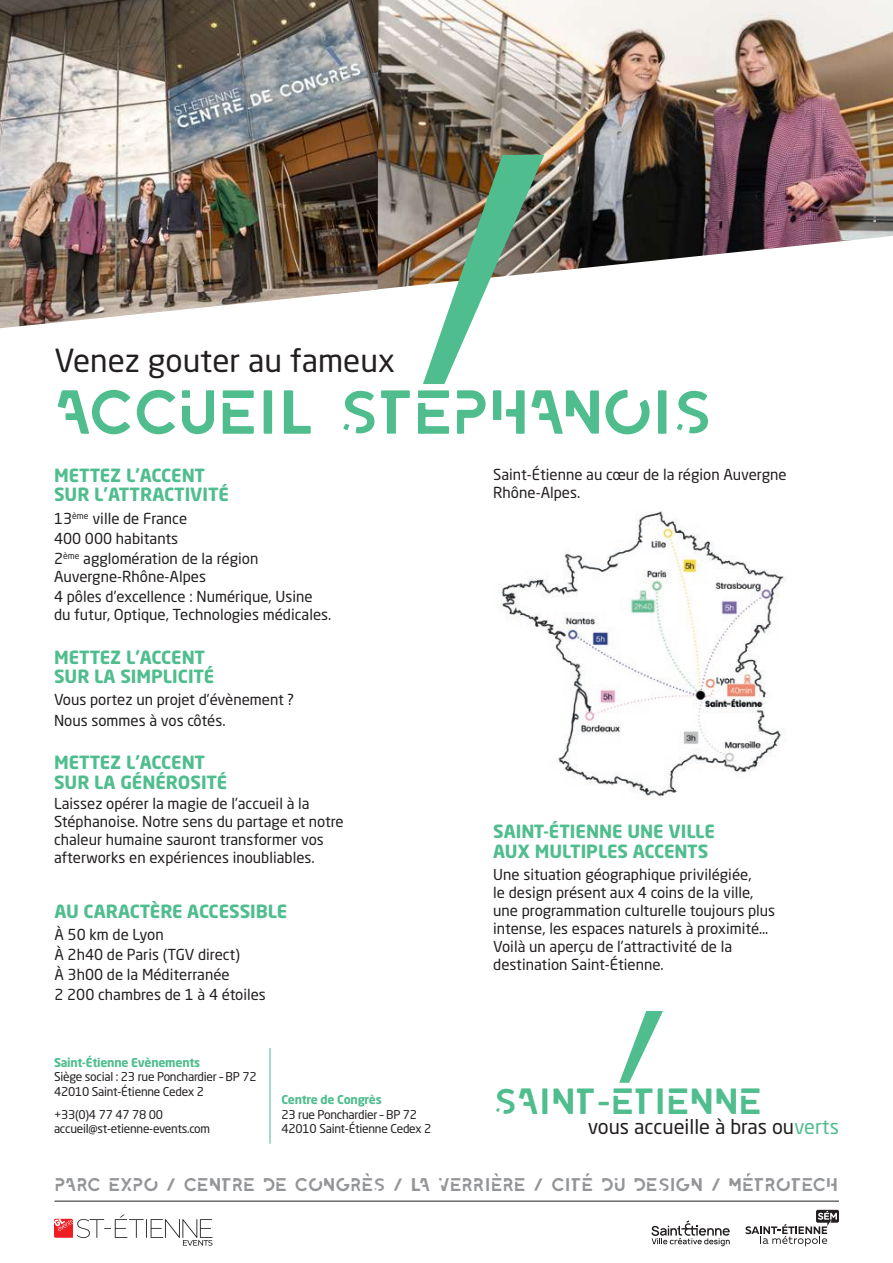
<style>
.page{position:relative;width:893px;height:1263px;background:#fff}
.page>*{position:absolute;margin:0;border:0;box-sizing:border-box;transform-origin:0 0}
.t1{font:61.95px "LEIXO";letter-spacing:-.03em;color:#4fbd8e}
.t2{font:36.45px "LEIXO";letter-spacing:-.03em;color:#4fbd8e}
.t3{font:31.5px "Neo Sans Std";color:#231f20}
.t4{font:19.95px "Neo Sans Std";color:#231f20}
.t5{font:18.45px "LEIXO";letter-spacing:-.02em;color:#939598}
.t6{font:700 18px/19.5px "Neo Sans Std";color:#4fbd8e}
.t7{font:15px/18px "Neo Sans Std";color:#231f20}
.t8{font:12px/14.4px "Neo Sans Std";letter-spacing:-.02em;color:#231f20}
.t9{font:700 12px "Neo Sans Std";letter-spacing:-.02em;color:#4fbd8e}
.s1{color:#4fbd8e}
</style>
<div class="page">
<img style="left:378px;top:0;width:515px;height:290px">
<img style="left:0;top:0;width:378px;height:328px">
<img style="left:423px;top:155px;width:121px;height:229px">
<img style="left:499px;top:511px;width:287px;height:288px">
<svg style="left:619px;top:1011px;width:44px;height:72px"></svg>
<hr style="left:54px;top:1201px;width:785px;height:1px;background:#231f20">
<svg style="left:54px;top:1214px;width:158px;height:32px"></svg>
<svg style="left:651px;top:1220px;width:79px;height:26px"></svg>
<svg style="left:746px;top:1210px;width:93px;height:36px"></svg>
<hr style="left:270px;top:1048px;width:1px;height:96px;background:#4fbd8e">
<h3 class="t3" style="left:54px;top:341px;width:342px">Venez gouter au fameux</h3>
<h1 class="t1" style="left:54px;top:376px;width:661px">ACCUEIL STEPHANOIS</h1>
<p class="t6" style="left:54px;top:465px;width:176px">METTEZ L’ACCENT<br>SUR L’ATTRACTIVITÉ</p>
<p class="t7" style="left:54px;top:508px;width:206px;line-height:20.1px">13<sup>ème</sup> ville de France<br>400 000 habitants<br>2<sup>ème</sup> agglomération de la région</p>
<p class="t7" style="left:54px;top:566px;width:260px;line-height:20.1px">Auvergne-Rhône-Alpes<br>4 pôles d’excellence : Numérique, Usine</p>
<p class="t7" style="left:54px;top:605px;width:279px">du futur, Optique, Technologies médicales.</p>
<p class="t6" style="left:54px;top:647px;width:162px">METTEZ L’ACCENT<br>SUR LA SIMPLICITÉ</p>
<p class="t7" style="left:54px;top:690px;width:242px;line-height:20.1px">Vous portez un projet d’évènement ?<br>Nous sommes à vos côtés.</p>
<p class="t6" style="left:54px;top:752px;width:175px">METTEZ L’ACCENT<br>SUR LA GÉNÉROSITÉ</p>
<p class="t7" style="left:54px;top:794px;width:291px">Laissez opérer la magie de l’accueil à la Stéphanoise. Notre sens du partage et notre chaleur humaine sauront transformer vos afterworks en expériences inoubliables.</p>
<p class="t6" style="left:54px;top:901px;width:234px">AU CARACTÈRE ACCESSIBLE</p>
<p class="t7" style="left:54px;top:924px;width:213px;line-height:20.1px">À 50 km de Lyon<br>À 2h40 de Paris (TGV direct)<br>À 3h00 de la Méditerranée<br>2 200 chambres de 1 à 4 étoiles</p>
<p class="t9" style="left:54px;top:1055px;width:148px">Saint-Étienne Evènements</p>
<p class="t8" style="left:54px;top:1070px;width:204px">Siège social : 23 rue Ponchardier – BP 72<br>42010 Saint-Étienne Cedex 2</p>
<p class="t8" style="left:54px;top:1107px;width:158px">+33(0)4 77 47 78 00 accueil@st-etienne-events.com</p>
<p class="t9" style="left:281px;top:1092px;width:102px">Centre de Congrès</p>
<p class="t8" style="left:281px;top:1107px;width:152px">23 rue Ponchardier – BP 72<br>42010 Saint-Étienne Cedex 2</p>
<p class="t7" style="left:493px;top:465px;width:295px">Saint-Étienne au cœur de la région Auvergne<br>Rhône-Alpes.</p>
<p class="t6" style="left:493px;top:821px;width:223px">SAINT-ÉTIENNE UNE VILLE<br>AUX MULTIPLES ACCENTS</p>
<p class="t7" style="left:493px;top:865px;width:283px">Une situation géographique privilégiée,<br>le design présent aux 4 coins de la ville, une programmation culturelle toujours plus intense, les espaces naturels à proximité… Voilà un aperçu de l’attractivité de la destination Saint-Étienne.</p>
<h2 class="t2" style="left:493px;top:1080px;width:271px">SAINT-ETIENNE</h2>
<h3 class="t4" style="left:588px;top:1115px;width:253px">vous accueille à bras ou<span class="s1">verts</span></h3>
<p class="t5" style="left:54px;top:1173px;width:785px">PARC EXPO / CENTRE DE CONGRES / LA VERRIERE / CITE DU DESIGN / METROTECH</p>
</div>
